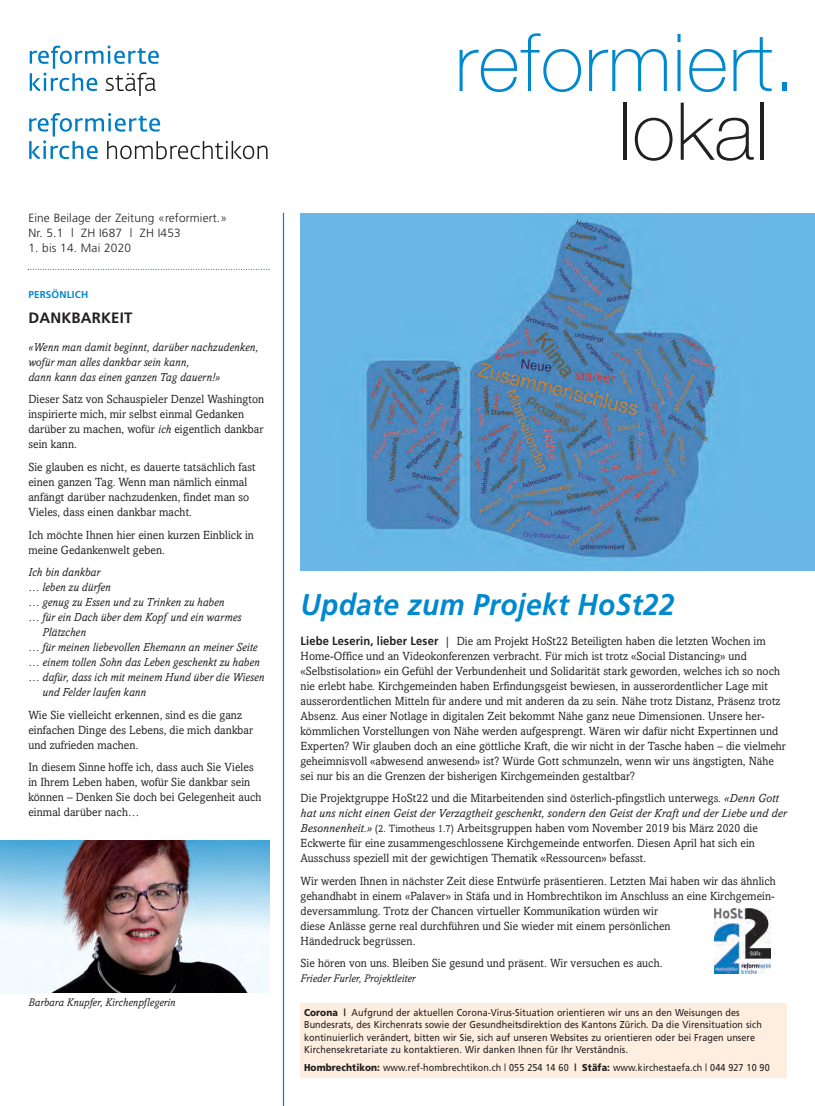
<style>
.page{position:relative;width:815px;height:1106px;background:#fff}
.page>*{position:absolute;margin:0;border:0;box-sizing:border-box;transform-origin:0 0}
.t1{font:100 80px "Helvetica Neue";letter-spacing:.01em;color:#0089cf}
.t2{font:100 80px "Helvetica Neue";letter-spacing:.01em;color:#231f20}
.t3{font:italic 700 30px "Frutiger";letter-spacing:.01em;color:#0089cf;scale:.94 1}
.t4{font:700 15px "Frutiger";letter-spacing:.01em;color:#231f20}
.t5{font:11.88px/15px "Amasis";letter-spacing:.01em;color:#231f20;scale:.94 1}
.t6{font:italic 11.88px/15px "Amasis";letter-spacing:.01em;color:#231f20;scale:.94 1}
.t7{font:300 11.88px/15px "Frutiger";letter-spacing:.01em;color:#231f20}
.t8{font:italic 11.25px "Amasis";letter-spacing:.01em;color:#231f20;scale:.94 1}
.t9{font:10px/12.5px "Frutiger";letter-spacing:.01em;color:#231f20;scale:.9 1}
.t10{font:700 10px "Frutiger";letter-spacing:.01em;color:#0089cf}
.s1{font-style:italic}
.s2{color:#fff}
.s3{font-family:"Frutiger";font-weight:700}
.s4{font-size:10.62px}
.s5{font-weight:900}
</style>
<div class="page">
<svg style="left:30px;top:45px;width:129px;height:51px"></svg>
<hr style="left:283px;top:213px;width:1px;height:893px;background:#0089cf">
<svg style="left:29px;top:113px;width:239px;height:46px"></svg>
<svg style="left:28px;top:269px;width:242px;height:1px"></svg>
<img style="left:0;top:840px;width:269px;height:153px">
<img style="left:301px;top:213px;width:514px;height:357px">
<div style="left:301px;top:1003px;width:486px;height:74px;background:#feeee0"></div>
<img style="left:714px;top:908px;width:57px;height:65px">
<p class="t7" style="left:28px;top:211px;width:200px">Eine Beilage der Zeitung «reformiert.»<br>Nr. 5.1 l ZH I687 l ZH I453</p>
<p class="t7" style="left:28px;top:241px;width:104px">1. bis 14. Mai 2020</p>
<p class="t10" style="left:28px;top:291px;width:61px">PERSÖNLICH</p>
<p class="t4" style="left:28px;top:312px;width:106px">DANKBARKEIT</p>
<p class="t6" style="left:28px;top:340px;width:246px">«Wenn man damit beginnt, darüber nachzudenken, wofür man alles dankbar sein kann,<br>dann kann das einen ganzen Tag dauern!»</p>
<p class="t5" style="left:28px;top:393px;width:252px">Dieser Satz von Schauspieler Denzel Washington inspirierte mich, mir selbst einmal Gedanken darüber zu machen, wofür <span class="s1">ich</span> eigentlich dankbar sein kann.</p>
<p class="t5" style="left:28px;top:460px;width:243px">Sie glauben es nicht, es dauerte tatsächlich fast einen ganzen Tag. Wenn man nämlich einmal anfängt darüber nachzudenken, findet man so Vieles, dass einen dankbar macht.</p>
<p class="t5" style="left:28px;top:528px;width:242px">Ich möchte Ihnen hier einen kurzen Einblick in meine Gedankenwelt geben.</p>
<p class="t6" style="left:28px;top:565px;width:253px">Ich bin dankbar<br>… leben zu dürfen<br>… genug zu Essen und zu Trinken zu haben<br>… für ein Dach über dem Kopf und ein warmes<br><span class="s2">…</span> Plätzchen<br>… für meinen liebevollen Ehemann an meiner Seite … einem tollen Sohn das Leben geschenkt zu haben … dafür, dass ich mit meinem Hund über die Wiesen <span class="s2">…</span> und Felder laufen kann</p>
<p class="t5" style="left:28px;top:708px;width:241px">Wie Sie vielleicht erkennen, sind es die ganz einfachen Dinge des Lebens, die mich dankbar und zufrieden machen.</p>
<p class="t5" style="left:28px;top:760px;width:250px">In diesem Sinne hoffe ich, dass auch Sie Vieles in Ihrem Leben haben, wofür Sie dankbar sein können – Denken Sie doch bei Gelegenheit auch einmal darüber nach…</p>
<p class="t8" style="left:28px;top:997px;width:158px">Barbara Knupfer, Kirchenpflegerin</p>
<h1 class="t1" style="left:455px;top:34px;width:342px">reformiert.</h1>
<h1 class="t2" style="left:618px;top:103px;width:152px">lokal</h1>
<h2 class="t3" style="left:301px;top:592px;width:400px">Update zum Projekt HoSt22</h2>
<p class="t5" style="left:301px;top:634px;width:518px"><span class="s3">Liebe Leserin, lieber Leser</span> | Die am Projekt HoSt22 Beteiligten haben die letzten Wochen im Home-Office und an Videokonferenzen verbracht. Für mich ist trotz «Social Distancing» und «Selbstisolation» ein Gefühl der Verbundenheit und Solidarität stark geworden, welches ich so noch nie erlebt habe. Kirchgemeinden haben Erfindungsgeist bewiesen, in ausserordentlicher Lage mit ausserordentlichen Mitteln für andere und mit anderen da zu sein. Nähe trotz Distanz, Präsenz trotz Absenz. Aus einer Notlage in digitalen Zeit bekommt Nähe ganz neue Dimensionen. Unsere her&shy;kömmlichen Vorstellungen von Nähe werden aufgesprengt. Wären wir dafür nicht Expertinnen und Experten? Wir glauben doch an eine göttliche Kraft, die wir nicht in der Tasche haben – die vielmehr geheimnisvoll «abwesend anwesend» ist? Würde Gott schmunzeln, wenn wir uns ängstigten, Nähe sei nur bis an die Grenzen der bisherigen Kirchgemeinden gestaltbar?</p>
<p class="t5" style="left:301px;top:791px;width:519px">Die Projektgruppe HoSt22 und die Mitarbeitenden sind österlich-pfingstlich unterwegs. <span class="s1">«Denn Gott hat uns nicht einen Geist der Verzagtheit geschenkt, sondern den Geist der Kraft und der Liebe und der Besonnenheit.»</span> <span class="s4">(2. Timotheus 1.7)</span> Arbeitsgruppen haben vom November 2019 bis März 2020 die Eckwerte für eine zusammengeschlossene Kirchgemeinde entworfen. Diesen April hat sich ein Ausschuss speziell mit der gewichtigen Thematik «Ressourcen» befasst.</p>
<p class="t5" style="left:301px;top:874px;width:507px">Wir werden Ihnen in nächster Zeit diese Entwürfe präsentieren. Letzten Mai haben wir das ähnlich gehandhabt in einem «Palaver» in Stäfa und in Hombrechtikon im Anschluss an eine Kirchgemein&shy;deversammlung. Trotz der Chancen virtueller Kommunikation würden wir<br>diese Anlässe gerne real durchführen und Sie wieder mit einem persönlichen<br>Händedruck begrüssen.</p>
<p class="t5" style="left:301px;top:956px;width:386px">Sie hören von uns. Bleiben Sie gesund und präsent. Wir versuchen es auch.</p>
<p class="t8" style="left:301px;top:974px;width:124px">Frieder Furler, Projektleiter</p>
<p class="t9" style="left:304px;top:1006px;width:510px"><span class="s5">Corona |</span> Aufgrund der aktuellen Corona-Virus-Situation orientieren wir uns an den Weisungen des Bundesrats, des Kirchenrats sowie der Gesundheitsdirektion des Kantons Zürich. Da die Virensituation sich kontinuierlich verändert, bitten wir Sie, sich auf unseren Websites zu orientieren oder bei Fragen unsere Kirchensekretariate zu kontaktieren. Wir danken Ihnen für Ihr Verständnis.</p>
<p class="t9" style="left:304px;top:1061px;width:519px"><span class="s5">Hombrechtikon:</span> www.ref-hombrechtikon.ch | 055 254 14 60 <span class="s5">| Stäfa:</span> www.kirchestaefa.ch | 044 927 10 90</p>
</div>
